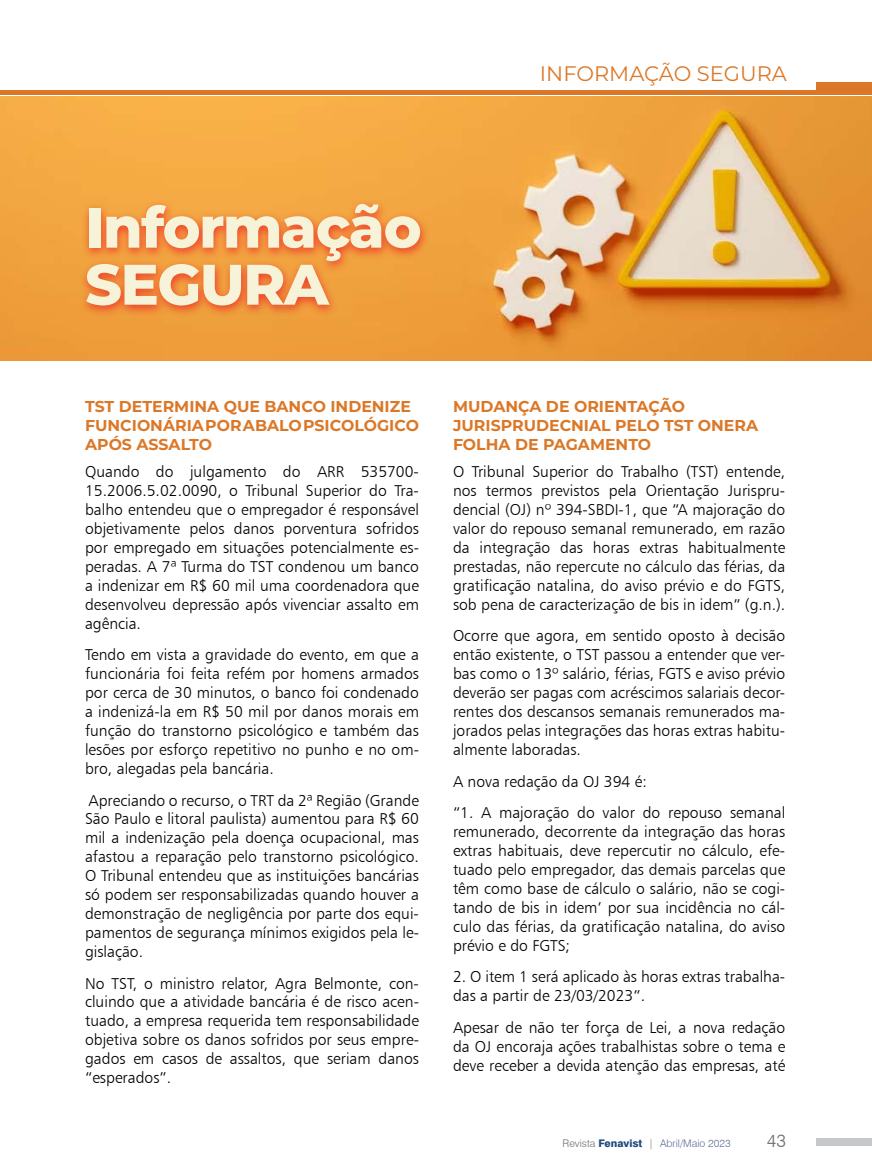
<style>
.page{position:relative;width:872px;height:1170px;background:#fff}
.page>*{position:absolute;margin:0;border:0;box-sizing:border-box;transform-origin:0 0}
.t1{font:800 57px/57px "Montserrat";letter-spacing:-.025em;color:#f7f3d9}
.t2{font:21px "Montserrat";color:#db7828}
.t3{font:300 18px "Swiss 721 BT";color:#6d6e70}
.t4{font:15.75px/18.9px "Humanist 777 BT Light B";color:#000;text-align:justify}
.t5{font:700 15.75px/18.9px "Montserrat";color:#db7828}
.t6{font:300 10.5px "Swiss 721 BT";color:#5f6d97}
.s1{color:#6d6e70}
.s2{font-weight:800;color:#1e497d}
</style>
<div class="page">
<img style="left:0;top:96px;width:872px;height:264px">
<div style="left:817px;top:1138px;width:55px;height:7px;background:#c6c8ca"></div>
<div style="left:817px;top:82px;width:55px;height:13px;background:#db7828"></div>
<div style="left:0;top:90px;width:872px;height:5px;background:#db7828"></div>
<div style="left:79px;top:199px;width:351px;height:119px;background:#ed1c24;opacity:.75"></div>
<h2 class="t2" style="left:540px;top:60px;width:248px">INFORMAÇÃO SEGURA</h2>
<h1 class="t1" style="left:85px;top:196px;width:338px">Informação<br>SEGURA</h1>
<p class="t5" style="left:85px;top:396px;width:335px">TST DETERMINA QUE BANCO INDENIZE<br>FUNCIONÁRIA POR ABALO PSICOLÓGICO<br>APÓS ASSALTO</p>
<p class="t4" style="left:85px;top:462px;width:335px">Quando do julgamento do ARR 535700- 15.2006.5.02.0090, o Tribunal Superior do Tra&shy;balho entendeu que o empregador é responsável objetivamente pelos danos porventura sofridos por empregado em situações potencialmente es&shy;peradas. A 7ª Turma do TST condenou um banco a indenizar em R$ 60 mil uma coordenadora que desenvolveu depressão após vivenciar assalto em agência.</p>
<p class="t4" style="left:85px;top:645px;width:335px">Tendo em vista a gravidade do evento, em que a funcionária foi feita refém por homens armados por cerca de 30 minutos, o banco foi condenado a indenizá-la em R$ 50 mil por danos morais em função do transtorno psicológico e também das lesões por esforço repetitivo no punho e no om&shy;bro, alegadas pela bancária.</p>
<p class="t4" style="left:85px;top:790px;width:335px">Apreciando o recurso, o TRT da 2ª Região (Grande São Paulo e litoral paulista) aumentou para R$ 60 mil a indenização pela doença ocupacional, mas afastou a reparação pelo transtorno psicológico.<br>O Tribunal entendeu que as instituições bancárias só podem ser responsabilizadas quando houver a demonstração de negligência por parte dos equi&shy;pamentos de segurança mínimos exigidos pela le&shy;gislação.</p>
<p class="t4" style="left:85px;top:973px;width:335px">No TST, o ministro relator, Agra Belmonte, con&shy;cluindo que a atividade bancária é de risco acen&shy;tuado, a empresa requerida tem responsabilidade objetiva sobre os danos sofridos por seus empre&shy;gados em casos de assaltos, que seriam danos “esperados”.</p>
<p class="t5" style="left:453px;top:396px;width:307px">MUDANÇA DE ORIENTAÇÃO<br>JURISPRUDECNIAL PELO TST ONERA<br>FOLHA DE PAGAMENTO</p>
<p class="t4" style="left:453px;top:462px;width:334px">O Tribunal Superior do Trabalho (TST) entende, nos termos previstos pela Orientação Jurispru&shy;dencial (OJ) nº 394-SBDI-1, que “A majoração do valor do repouso semanal remunerado, em razão da integração das horas extras habitualmente prestadas, não repercute no cálculo das férias, da gratificação natalina, do aviso prévio e do FGTS, sob pena de caracterização de bis in idem” (g.n.).</p>
<p class="t4" style="left:453px;top:626px;width:334px">Ocorre que agora, em sentido oposto à decisão então existente, o TST passou a entender que ver&shy;bas como o 13º salário, férias, FGTS e aviso prévio deverão ser pagas com acréscimos salariais decor&shy;rentes dos descansos semanais remunerados ma&shy;jorados pelas integrações das horas extras habitu&shy;almente laboradas.</p>
<p class="t4" style="left:453px;top:765px;width:334px;line-height:31.7px">A nova redação da OJ 394 é:<br>“1. A majoração do valor do repouso semanal</p>
<p class="t4" style="left:453px;top:822px;width:334px">remunerado, decorrente da integração das horas extras habituais, deve repercutir no cálculo, efe&shy;tuado pelo empregador, das demais parcelas que têm como base de cálculo o salário, não se cogi&shy;tando de bis in idem’ por sua incidência no cál&shy;culo das férias, da gratificação natalina, do aviso prévio e do FGTS;</p>
<p class="t4" style="left:453px;top:967px;width:334px">2. O item 1 será aplicado às horas extras trabalha&shy;das a partir de 23/03/2023”.</p>
<p class="t4" style="left:453px;top:1017px;width:334px">Apesar de não ter força de Lei, a nova redação da OJ encoraja ações trabalhistas sobre o tema e deve receber a devida atenção das empresas, até</p>
<p class="t6" style="left:562px;top:1136px;width:169px"><span class="s1">Revista</span> <span class="s2">Fenavist</span> <span class="s1">|</span> Abril/Maio 2023</p>
<p class="t3" style="left:767px;top:1128px;width:21px">43</p>
</div>
